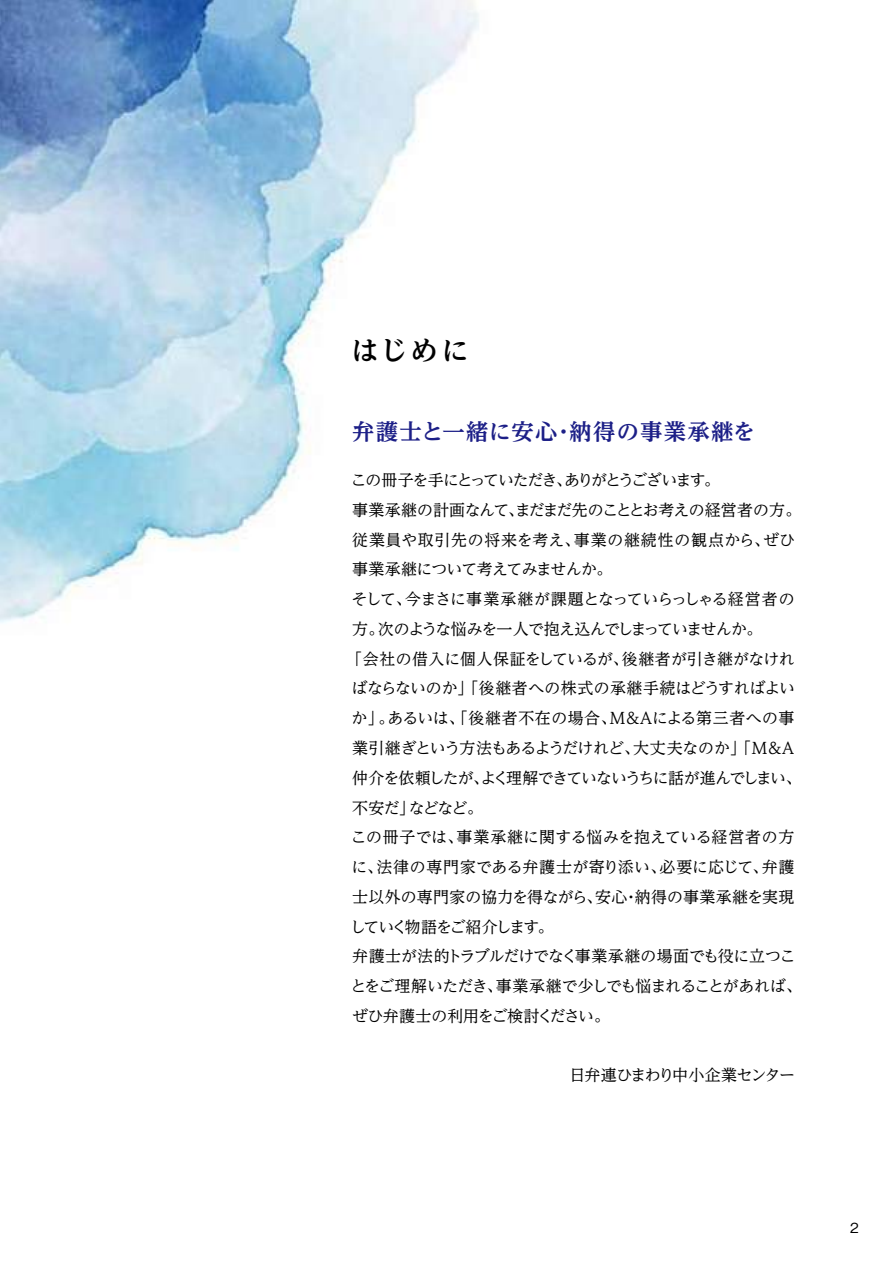
<style>
.page{position:relative;width:893px;height:1263px;background:#fff}
.page>*{position:absolute;margin:0;border:0;box-sizing:border-box;transform-origin:0 0}
.t1{font:700 27.6px "P Reim Ytwz Pr 6 N";color:#000}
.t2{font:700 22.35px "P Reim Ytwz Pr 6 N";letter-spacing:.06em;color:#1c1f87}
.t3{font:15.9px "P Reim Ytwz Pr 6 N";letter-spacing:-.025em;color:#000}
.t4{font:15.9px "P Reim Ytwz Pr 6 N";letter-spacing:.025em;color:#000}
.t5{font:15.9px "P Reim Ytwz Pr 6 N";letter-spacing:.005em;color:#000}
.t6{font:15.9px "P Reim Ytwz Pr 6 N";letter-spacing:-.065em;color:#000}
.t7{font:15.9px "P Reim Ytwz Pr 6 N";letter-spacing:-.055em;color:#000}
.t8{font:15.9px "P Reim Ytwz Pr 6 N";letter-spacing:-.05em;color:#000}
.t9{font:15.9px "P Reim Ytwz Pr 6 N";letter-spacing:.045em;color:#000}
.t10{font:15.9px "P Reim Ytwz Pr 6 N";letter-spacing:-.06em;color:#000}
.t11{font:15.9px "P Reim Ytwz Pr 6 N";letter-spacing:-.095em;color:#000}
.t12{font:15.9px "P Reim Ytwz Pr 6 N";letter-spacing:-.07em;color:#000}
.t13{font:15.9px "P Reim Ytwz Pr 6 N";letter-spacing:-.125em;color:#000}
.t14{font:500 13.8px "Gothic BBB Pro";color:#000}
</style>
<div class="page">
<img style="left:0;top:0;width:479px;height:623px">
<h1 class="t1" style="left:351px;top:328px;width:120px">はじめに</h1>
<h2 class="t2" style="left:352px;top:413px;width:405px">弁護士と一緒に安心・納得の事業承継を</h2>
<p class="t11" style="left:351px;top:467px;width:371px">この冊子を手にとっていただき、ありがとうございます。</p>
<p class="t3" style="left:352px;top:497px;width:451px">事業承継の計画なんて、まだまだ先のこととお考えの経営者の方。</p>
<p class="t9" style="left:352px;top:526px;width:444px">従業員や取引先の将来を考え、事業の継続性の観点から、ぜひ</p>
<p class="t3" style="left:352px;top:556px;width:262px">事業承継について考えてみませんか。</p>
<p class="t3" style="left:352px;top:586px;width:445px">そして、今まさに事業承継が課題となっていらっしゃる経営者の</p>
<p class="t10" style="left:352px;top:616px;width:412px">方。次のような悩みを一人で抱え込んでしまっていませんか。</p>
<p class="t3" style="left:346px;top:645px;width:450px">「会社の借入に個人保証をしているが、後継者が引き継がなけれ</p>
<p class="t3" style="left:351px;top:675px;width:445px">ばならないのか」「後継者への株式の承継手続はどうすればよい</p>
<p class="t4" style="left:352px;top:705px;width:444px">か」。あるいは、「後継者不在の場合、M&amp;Aによる第三者への事</p>
<p class="t7" style="left:352px;top:735px;width:444px">業引継ぎという方法もあるようだけれど、大丈夫なのか」「M&amp;A</p>
<p class="t6" style="left:352px;top:764px;width:451px">仲介を依頼したが、よく理解できていないうちに話が進んでしまい、</p>
<p class="t3" style="left:352px;top:794px;width:132px">不安だ」などなど。</p>
<p class="t5" style="left:351px;top:824px;width:445px">この冊子では、事業承継に関する悩みを抱えている経営者の方</p>
<p class="t4" style="left:351px;top:854px;width:445px">に、法律の専門家である弁護士が寄り添い、必要に応じて、弁護</p>
<p class="t5" style="left:352px;top:884px;width:444px">士以外の専門家の協力を得ながら、安心・納得の事業承継を実現</p>
<p class="t13" style="left:350px;top:913px;width:206px">していく物語をご紹介します。</p>
<p class="t3" style="left:352px;top:943px;width:445px">弁護士が法的トラブルだけでなく事業承継の場面でも役に立つこ</p>
<p class="t8" style="left:351px;top:973px;width:453px">とをご理解いただき、事業承継で少しでも悩まれることがあれば、</p>
<p class="t3" style="left:352px;top:1003px;width:259px">ぜひ弁護士の利用をご検討ください。</p>
<p class="t12" style="left:569px;top:1062px;width:227px">日弁連ひまわり中小企業センター</p>
<p class="t14" style="left:850px;top:1216px;width:10px">2</p>
</div>
